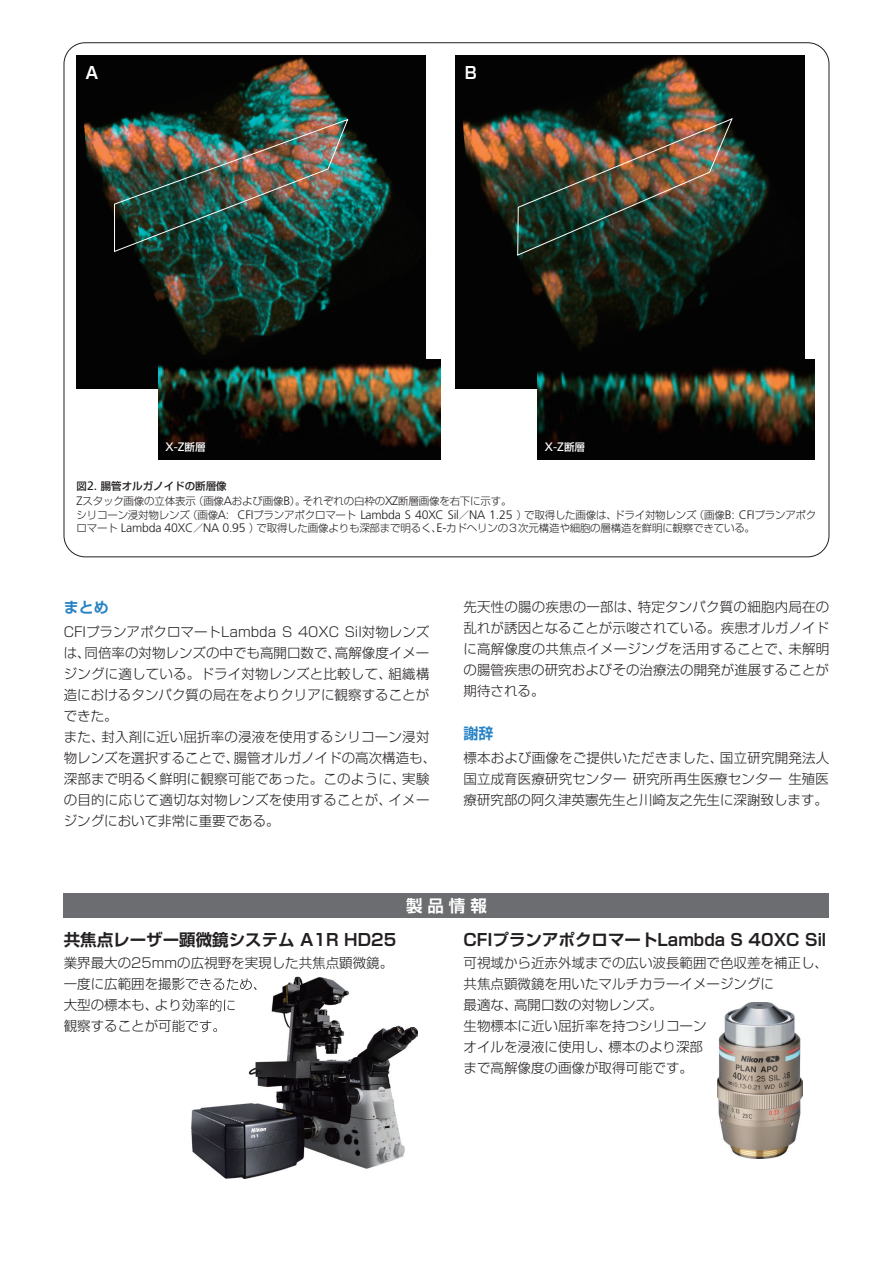
<style>
.page{position:relative;width:893px;height:1263px;background:#fff}
.page>*{position:absolute;margin:0;border:0;box-sizing:border-box;transform-origin:0 0}
.t1{font:700 16.5px "Shin Go Pro De";color:#231f20}
.t2{font:700 16.5px "Shin Go Pro De";color:#fff}
.t3{font:700 16.5px "Shin Go Pro De";color:#fff;scale:.96 1}
.t4{font:700 15px "Shin Go Pro De";color:#2783c5}
.t5{font:300 13.5px/21px "Shin Go Pro";color:#231f20}
.t6{font:300 12.3px "Frutiger LT Std";letter-spacing:-.015em;color:#231f20}
.t7{font:12.3px "Frutiger LT Std";color:#fff}
.t8{font:12.3px "Frutiger LT Std";color:#231f20}
.t9{font:300 10.5px "Shin Go Pro";letter-spacing:-.02em;color:#231f20}
.t10{font:500 10.5px "Shin Go Pro";color:#231f20}
.t11{font:500 10.5px "Shin Go Pro";color:#fff}
.s1{font-family:"Frutiger LT Std";font-weight:400;font-size:12.3px}
.s2{font-family:"Frutiger LT Std";font-size:12.3px}
.s3{font-family:"Shin Go Pro";font-size:10.5px}
</style>
<div class="page">
<div style="left:64px;top:893px;width:765px;height:24px;background:#6c6d70"></div>
<img style="left:77px;top:55px;width:348px;height:334px">
<img style="left:456px;top:55px;width:349px;height:334px">
<img style="left:158px;top:360px;width:282px;height:100px">
<img style="left:538px;top:360px;width:277px;height:100px">
<img style="left:717px;top:1002px;width:85px;height:156px">
<img style="left:192px;top:977px;width:226px;height:201px">
<img style="left:192px;top:978px;width:65px;height:12px">
<img style="left:192px;top:999px;width:43px;height:12px">
<img style="left:192px;top:1020px;width:25px;height:12px">
<img style="left:113px;top:118px;width:236px;height:135px">
<img style="left:517px;top:118px;width:216px;height:138px">
<p class="t3" style="left:86px;top:59px;width:15px">A</p>
<p class="t3" style="left:465px;top:59px;width:14px">B</p>
<p class="t11" style="left:178px;top:438px;width:29px"><span class="s1">Z</span>断層</p>
<p class="t7" style="left:166px;top:440px;width:14px">X-</p>
<p class="t11" style="left:557px;top:438px;width:29px"><span class="s1">Z</span>断層</p>
<p class="t7" style="left:545px;top:440px;width:14px">X-</p>
<p class="t10" style="left:101px;top:477px;width:127px">腸管オルガノイドの断層像</p>
<p class="t8" style="left:87px;top:478px;width:12px">2.</p>
<p class="t10" style="left:77px;top:477px;width:12px">図</p>
<p class="t9" style="left:193px;top:493px;width:114px">（画像<span class="s2">A</span>および画像<span class="s2">B</span>）。</p>
<p class="t9" style="left:303px;top:493px;width:210px">それぞれの白枠の<span class="s2">XZ</span>断層画像を右下に示す。</p>
<p class="t9" style="left:77px;top:493px;width:121px"><span class="s2">Z</span>スタック画像の立体表示</p>
<p class="t9" style="left:77px;top:506px;width:115px">シリコーン浸対物レンズ</p>
<p class="t9" style="left:187px;top:506px;width:41px">（画像<span class="s2">A</span></p>
<p class="t6" style="left:226px;top:508px;width:5px">:</p>
<p class="t6" style="left:360px;top:508px;width:100px">Lambda S 40XC Sil</p>
<p class="t9" style="left:238px;top:506px;width:120px"><span class="s2">CFI</span>プランアポクロマート</p>
<p class="t9" style="left:516px;top:506px;width:12px">）</p>
<p class="t9" style="left:524px;top:506px;width:94px">で取得した画像は、</p>
<p class="t9" style="left:459px;top:506px;width:12px">／</p>
<p class="t6" style="left:469px;top:508px;width:45px">NA 1.25</p>
<p class="t9" style="left:614px;top:506px;width:84px">ドライ対物レンズ</p>
<p class="t9" style="left:739px;top:506px;width:79px"><span class="s2">CFI</span>プランアポク</p>
<p class="t9" style="left:694px;top:506px;width:39px">（画像<span class="s2">B</span></p>
<p class="t6" style="left:731px;top:508px;width:5px">:</p>
<p class="t6" style="left:121px;top:521px;width:74px">Lambda 40XC</p>
<p class="t9" style="left:249px;top:520px;width:12px">）</p>
<p class="t9" style="left:446px;top:520px;width:310px">カドヘリンの３次元構造や細胞の層構造を鮮明に観察できている。</p>
<p class="t9" style="left:256px;top:520px;width:177px">で取得した画像よりも深部まで明るく</p>
<p class="t9" style="left:77px;top:520px;width:43px">ロマート</p>
<p class="t9" style="left:193px;top:520px;width:12px">／</p>
<p class="t6" style="left:203px;top:521px;width:44px">NA 0.95</p>
<p class="t6" style="left:431px;top:521px;width:17px">-E<span class="s3">、</span></p>
<p class="t4" style="left:64px;top:595px;width:46px">まとめ</p>
<p class="t5" style="left:64px;top:619px;width:367px;text-align:right">CFIプランアポクロマートLambda S 40XC Sil対物レンズ高解像度イメー</p>
<p class="t5" style="left:85px;top:640px;width:258px">同倍率の対物レンズの中でも高開口数で、</p>
<p class="t5" style="left:64px;top:640px;width:28px">は、</p>
<p class="t5" style="left:64px;top:661px;width:367px">ジングに適している。ドライ対物レンズと比較して、<br>造におけるタンパク質の局在をよりクリアに観察することができた。</p>
<p class="t5" style="left:101px;top:724px;width:330px">封入剤に近い屈折率の浸液を使用するシリコーン浸対</p>
<p class="t5" style="left:389px;top:661px;width:42px">組織構</p>
<p class="t5" style="left:64px;top:724px;width:42px">また、</p>
<p class="t5" style="left:64px;top:745px;width:177px">物レンズを選択することで、</p>
<p class="t5" style="left:234px;top:745px;width:204px">腸管オルガノイドの高次構造も、</p>
<p class="t5" style="left:389px;top:766px;width:42px;text-indent:-325px">深部まで明るく鮮明に観察可能であった。このように、<br>イメー</p>
<p class="t5" style="left:402px;top:766px;width:29px">実験</p>
<p class="t5" style="left:64px;top:787px;width:330px">の目的に応じて適切な対物レンズを使用することが、ジングにおいて非常に重要である。</p>
<p class="t5" style="left:638px;top:594px;width:193px">特定タンパク質の細胞内局在の</p>
<p class="t5" style="left:463px;top:594px;width:179px">先天性の腸の疾患の一部は、</p>
<p class="t5" style="left:463px;top:615px;width:367px">乱れが誘因となることが示唆されている。疾患オルガノイド</p>
<p class="t5" style="left:788px;top:636px;width:42px">未解明</p>
<p class="t5" style="left:463px;top:636px;width:367px">に高解像度の共焦点イメージングを活用することで、<br>の腸管疾患の研究およびその治療法の開発が進展することが期待される。</p>
<p class="t4" style="left:463px;top:721px;width:31px">謝辞</p>
<p class="t5" style="left:720px;top:745px;width:111px">国立研究開発法人</p>
<p class="t5" style="left:463px;top:745px;width:261px">標本および画像をご提供いただきました、</p>
<p class="t5" style="left:463px;top:766px;width:366px">国立成育医療研究センター<br>療研究部の阿久津英憲先生と川崎友之先生に深謝致します。</p>
<p class="t5" style="left:633px;top:766px;width:151px">研究所再生医療センター</p>
<p class="t5" style="left:788px;top:766px;width:42px">生殖医</p>
<p class="t1" style="left:64px;top:926px;width:334px">共焦点レーザー顕微鏡システム A1R HD25</p>
<p class="t5" style="left:64px;top:951px;width:331px">業界最大の25mmの広視野を実現した共焦点顕微鏡。</p>
<p class="t5" style="left:64px;top:972px;width:204px">一度に広範囲を撮影できるため、</p>
<p class="t5" style="left:155px;top:993px;width:82px">より効率的に</p>
<p class="t5" style="left:64px;top:993px;width:163px">大型の標本も、<br>観察することが可能です。</p>
<p class="t2" style="left:406px;top:892px;width:82px">製品情報</p>
<p class="t1" style="left:463px;top:926px;width:364px">CFIプランアポクロマートLambda S 40XC Sil</p>
<p class="t5" style="left:463px;top:951px;width:366px">可視域から近赤外域までの広い波長範囲で色収差を補正し、</p>
<p class="t5" style="left:463px;top:972px;width:312px">共焦点顕微鏡を用いたマルチカラーイメージングに</p>
<p class="t5" style="left:514px;top:993px;width:150px">高開口数の対物レンズ。</p>
<p class="t5" style="left:463px;top:993px;width:55px">最適な、</p>
<p class="t5" style="left:463px;top:1014px;width:244px">生物標本に近い屈折率を持つシリコーン</p>
<p class="t5" style="left:609px;top:1035px;width:96px">標本のより深部</p>
<p class="t5" style="left:463px;top:1035px;width:231px">オイルを浸液に使用し、<br>まで高解像度の画像が取得可能です。</p>
</div>
